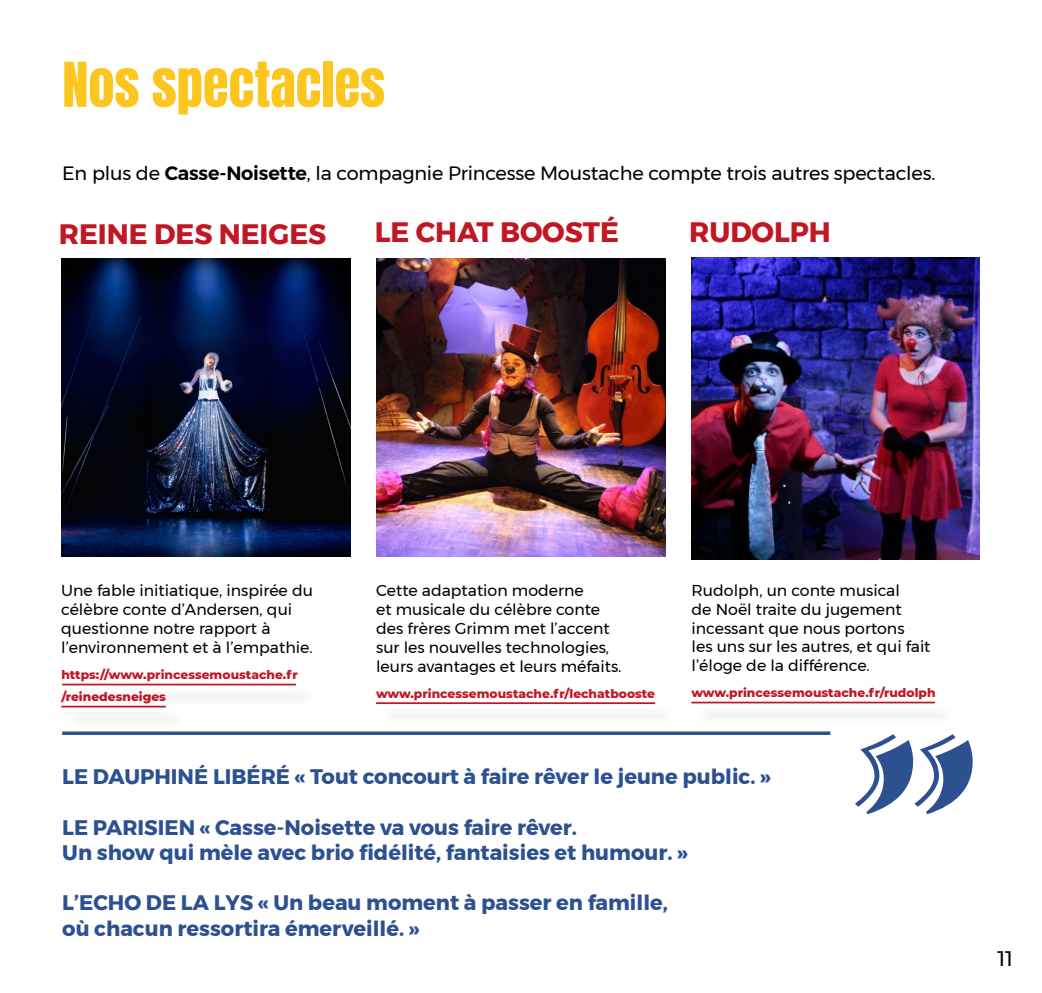
<style>
.page{position:relative;width:1042px;height:993px;background:#fff}
.page>*{position:absolute;margin:0;border:0;box-sizing:border-box;transform-origin:0 0}
.t1{font:315px "Algerian";color:#2d5190}
.t2{font:52.5px "Anton";color:#fdc61e}
.t3{font:700 28px "Montserrat";color:#c01723}
.t4{font:700 21px/25.2px "Montserrat";color:#2d5190}
.t5{font:21px "Montserrat";color:#000}
.t6{font:19.25px "Montserrat";letter-spacing:-.01em;color:#000}
.t7{font:15.75px/18.9px "Montserrat";color:#000}
.t8{font:800 12.25px/22.1px "Montserrat";color:#c01723}
.s1{font-weight:600}
</style>
<div class="page">
<img style="left:61px;top:258px;width:290px;height:298px">
<img style="left:376px;top:258px;width:290px;height:298px">
<hr style="left:62px;top:731px;width:768px;height:3px;background:#2d5190">
<div style="left:66px;top:686px;width:251px;height:21px;background:#f9f9f9"></div>
<hr style="left:62px;top:683px;width:234px;height:2px;background:#c01723">
<div style="left:65px;top:708px;width:122px;height:21px;background:#fafafa"></div>
<hr style="left:61px;top:705px;width:105px;height:2px;background:#c01723">
<div style="left:380px;top:705px;width:296px;height:20px;background:#f9f9f9"></div>
<hr style="left:376px;top:702px;width:279px;height:1px;background:#c01723">
<img style="left:691px;top:258px;width:288px;height:301px">
<div style="left:695px;top:704px;width:261px;height:21px;background:#f9f9f9"></div>
<hr style="left:691px;top:701px;width:244px;height:2px;background:#c01723">
<h2 class="t2" style="left:62px;top:58px;width:324px">Nos spectacles</h2>
<p class="t6" style="left:62px;top:158px;width:874px">En plus de <span class="s1">Casse-Noisette</span>, la compagnie Princesse Moustache compte trois autres spectacles.</p>
<h3 class="t3" style="left:59px;top:211px;width:269px">REINE DES NEIGES</h3>
<h3 class="t3" style="left:375px;top:210px;width:246px">LE CHAT BOOSTÉ</h3>
<h3 class="t3" style="left:689px;top:210px;width:143px">RUDOLPH</h3>
<p class="t7" style="left:61px;top:581px;width:253px">Une fable initiatique, inspirée du célèbre conte d’Andersen, qui questionne notre rapport à l’environnement et à l’empathie.</p>
<p class="t7" style="left:376px;top:581px;width:247px">Cette adaptation moderne<br>et musicale du célèbre conte des frères Grimm met l’accent sur les nouvelles technologies, leurs avantages et leurs méfaits.</p>
<p class="t8" style="left:61px;top:662px;width:238px">https://www.princessemoustache.fr /reinedesneiges</p>
<p class="t8" style="left:376px;top:681px;width:280px">www.princessemoustache.fr/lechatbooste</p>
<p class="t7" style="left:691px;top:580px;width:240px">Rudolph, un conte musical<br>de Noël traite du jugement incessant que nous portons<br>les uns sur les autres, et qui fait l’éloge de la différence.</p>
<p class="t8" style="left:691px;top:680px;width:246px">www.princessemoustache.fr/rudolph</p>
<h3 class="t4" style="left:62px;top:764px;width:710px">LE DAUPHINÉ LIBÉRÉ « Tout concourt à faire rêver le jeune public. »</h3>
<h3 class="t4" style="left:62px;top:814px;width:627px">LE PARISIEN « Casse-Noisette va vous faire rêver.<br>Un show qui mèle avec brio fidélité, fantaisies et humour. »</h3>
<h3 class="t4" style="left:62px;top:890px;width:607px">L’ECHO DE LA LYS « Un beau moment à passer en famille, où chacun ressortira émerveillé. »</h3>
<h1 class="t1" style="left:978px;top:882px;width:130px;rotate:-180deg">‘‘</h1>
<h3 class="t5" style="left:997px;top:942px;width:17px">11</h3>
</div>
